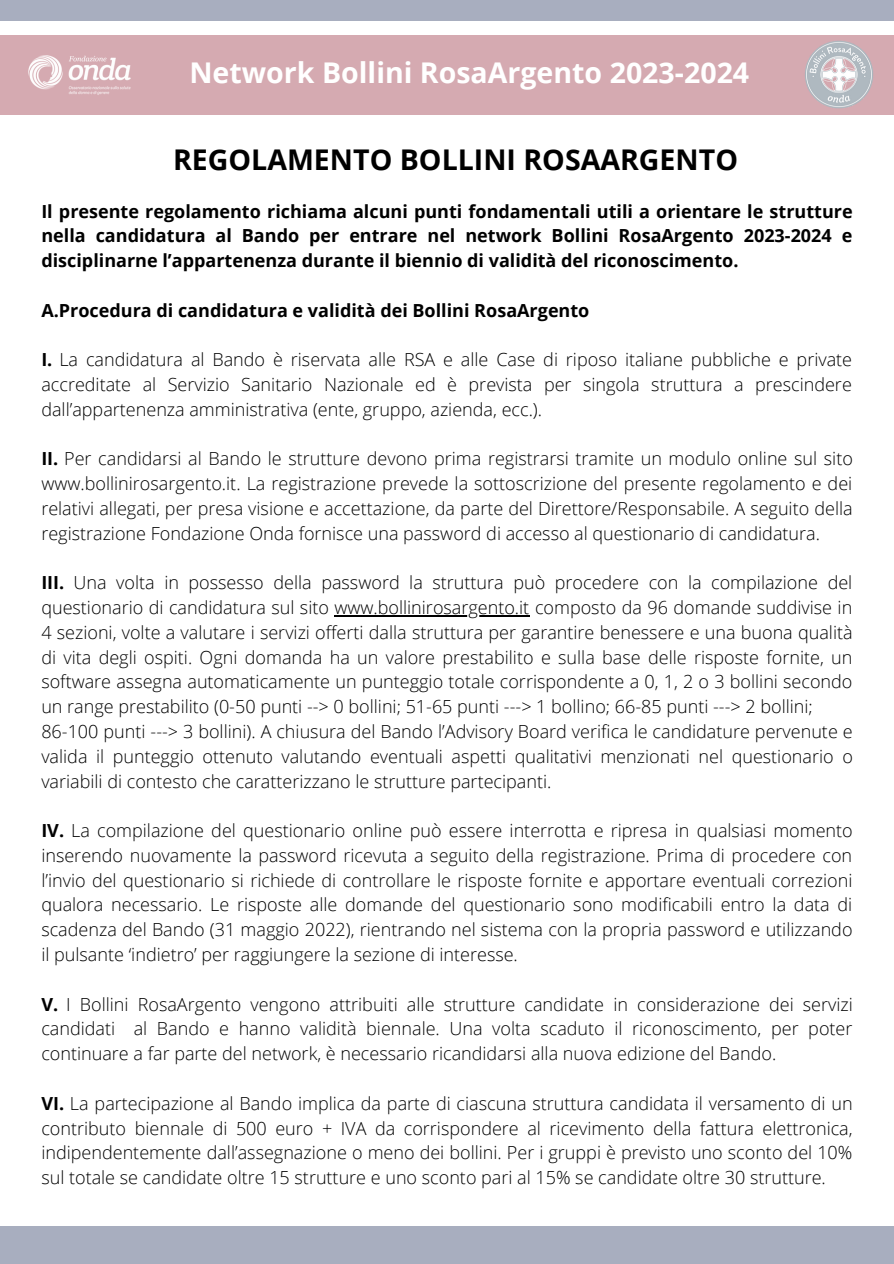
<style>
.page{position:relative;width:894px;height:1264px;background:#fff}
.page>*{position:absolute;margin:0;border:0;box-sizing:border-box;transform-origin:0 0}
.t1{font:700 28.5px "Open Sans";color:#fff}
.t2{font:700 28.5px "Open Sans";color:#000}
.t3{font:300 18px/24.8px "Open Sans";color:#000;text-align:justify}
.t4{font:700 18px/24.8px "Open Sans";color:#000;text-align:justify}
.s1{font-weight:700}
</style>
<div class="page">
<hr style="left:334px;top:615px;width:195px;height:1px;background:#000">
<div style="left:0;top:1226px;width:893px;height:37px;background:#a8aebf"></div>
<div style="left:0;top:0;width:893px;height:21px;background:#a8aebf"></div>
<div style="left:0;top:35px;width:893px;height:80px;background:#d5aab1"></div>
<img style="left:28px;top:55px;width:103px;height:40px">
<img style="left:805px;top:40px;width:68px;height:69px">
<p class="t1" style="left:189px;top:53px;width:561px">Network Bollini RosaArgento 2023-2024</p>
<p class="t2" style="left:173px;top:140px;width:566px">REGOLAMENTO BOLLINI ROSAARGENTO</p>
<p class="t4" style="left:41px;top:198px;width:812px">Il presente regolamento richiama alcuni punti fondamentali utili a orientare le strutture nella candidatura al Bando per entrare nel network Bollini RosaArgento 2023-2024 e disciplinarne l’appartenenza durante il biennio di validità del riconoscimento.</p>
<p class="t4" style="left:41px;top:297px;width:549px">A.Procedura di candidatura e validità dei Bollini RosaArgento</p>
<p class="t3" style="left:41px;top:347px;width:812px"><span class="s1">I.</span> La candidatura al Bando è riservata alle RSA e alle Case di riposo italiane pubbliche e private accreditate al Servizio Sanitario Nazionale ed è prevista per singola struttura a prescindere dall’appartenenza amministrativa (ente, gruppo, azienda, ecc.).</p>
<p class="t3" style="left:41px;top:446px;width:812px"><span class="s1">II.</span> Per candidarsi al Bando le strutture devono prima registrarsi tramite un modulo online sul sito www.bollinirosargento.it. La registrazione prevede la sottoscrizione del presente regolamento e dei relativi allegati, per presa visione e accettazione, da parte del Direttore/Responsabile. A seguito della registrazione Fondazione Onda fornisce una password di accesso al questionario di candidatura.</p>
<p class="t3" style="left:41px;top:570px;width:812px"><span class="s1">III.</span> Una volta in possesso della password la struttura può procedere con la compilazione del questionario di candidatura sul sito www.bollinirosargento.it composto da 96 domande suddivise in 4 sezioni, volte a valutare i servizi offerti dalla struttura per garantire benessere e una buona qualità di vita degli ospiti. Ogni domanda ha un valore prestabilito e sulla base delle risposte fornite, un software assegna automaticamente un punteggio totale corrispondente a 0, 1, 2 o 3 bollini secondo un range prestabilito (0-50 punti --&gt; 0 bollini; 51-65 punti ---&gt; 1 bollino; 66-85 punti ---&gt; 2 bollini;</p>
<p class="t3" style="left:41px;top:718px;width:812px">86-100 punti ---&gt; 3 bollini). A chiusura del Bando l’Advisory Board verifica le candidature pervenute e valida il punteggio ottenuto valutando eventuali aspetti qualitativi menzionati nel questionario o variabili di contesto che caratterizzano le strutture partecipanti.</p>
<p class="t3" style="left:41px;top:817px;width:812px"><span class="s1">IV.</span> La compilazione del questionario online può essere interrotta e ripresa in qualsiasi momento inserendo nuovamente la password ricevuta a seguito della registrazione. Prima di procedere con l’invio del questionario si richiede di controllare le risposte fornite e apportare eventuali correzioni qualora necessario. Le risposte alle domande del questionario sono modificabili entro la data di scadenza del Bando (31 maggio 2022), rientrando nel sistema con la propria password e utilizzando il pulsante ‘indietro’ per raggiungere la sezione di interesse.</p>
<p class="t3" style="left:41px;top:991px;width:812px"><span class="s1">V.</span> I Bollini RosaArgento vengono attribuiti alle strutture candidate in considerazione dei servizi candidati al Bando e hanno validità biennale. Una volta scaduto il riconoscimento, per poter continuare a far parte del network, è necessario ricandidarsi alla nuova edizione del Bando.</p>
<p class="t3" style="left:41px;top:1090px;width:812px"><span class="s1">VI.</span> La partecipazione al Bando implica da parte di ciascuna struttura candidata il versamento di un contributo biennale di 500 euro + IVA da corrispondere al ricevimento della fattura elettronica, indipendentemente dall’assegnazione o meno dei bollini. Per i gruppi è previsto uno sconto del 10% sul totale se candidate oltre 15 strutture e uno sconto pari al 15% se candidate oltre 30 strutture.</p>
</div>
